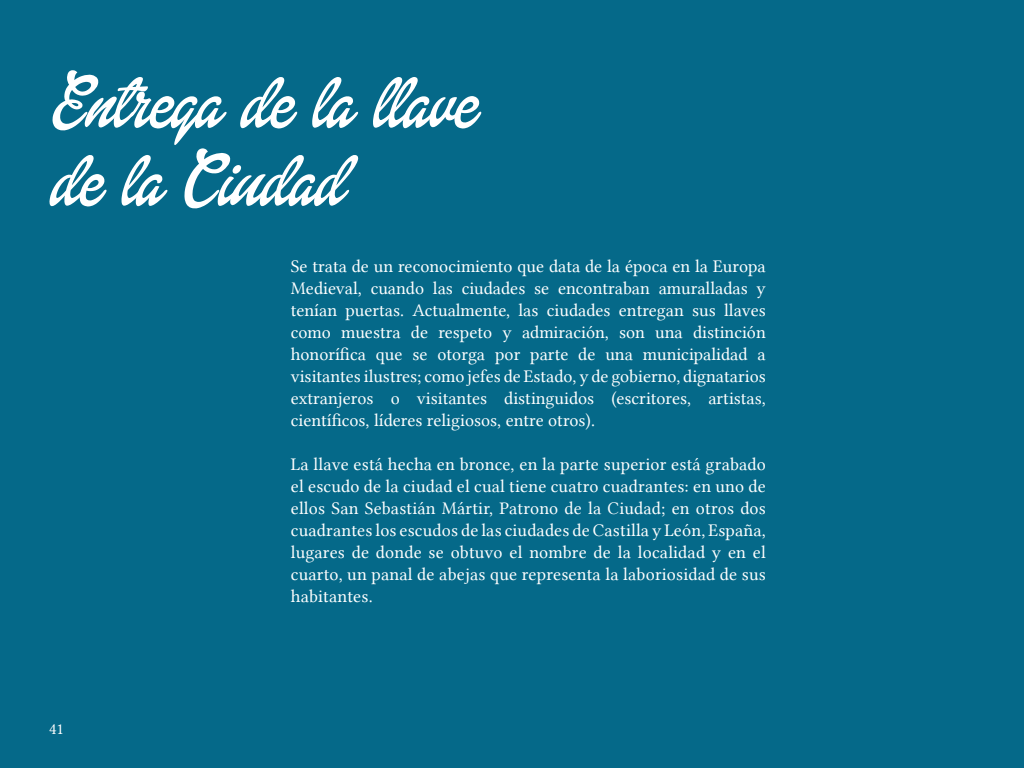
<style>
.page{position:relative;width:1024px;height:768px;background:#056989}
.page>*{position:absolute;margin:0;border:0;box-sizing:border-box;transform-origin:0 0}
.t1{font:76px/78px "Dollie Script Personal Use";color:#fff}
.t2{font:18px/22px "Lin Libertine";color:#fff;text-align:justify}
.t3{font:16px "Lin Libertine";color:#fff}
</style>
<div class="page">
<h1 class="t1" style="left:52px;top:65px;width:427px">Entrega de la llave de la Ciudad</h1>
<p class="t3" style="left:49px;top:720px;width:16px">41</p>
<p class="t2" style="left:291px;top:255px;width:476px">Se trata de un reconocimiento que data de la época en la Europa Medieval, cuando las ciudades se encontraban amuralladas y tenían puertas. Actualmente, las ciudades entregan sus llaves como muestra de respeto y admiración, son una distinción honorífica que se otorga por parte de una municipalidad a visitantes ilustres; como jefes de Estado, y de gobierno, dignatarios extranjeros o visitantes distinguidos (escritores, artistas, científicos, líderes religiosos, entre otros).</p>
<p class="t2" style="left:291px;top:453px;width:477px">La llave está hecha en bronce, en la parte superior está grabado el escudo de la ciudad el cual tiene cuatro cuadrantes: en uno de ellos San Sebastián Mártir, Patrono de la Ciudad; en otros dos cuadrantes los escudos de las ciudades de Castilla y León, España, lugares de donde se obtuvo el nombre de la localidad y en el cuarto, un panal de abejas que representa la laboriosidad de sus habitantes.</p>
</div>
